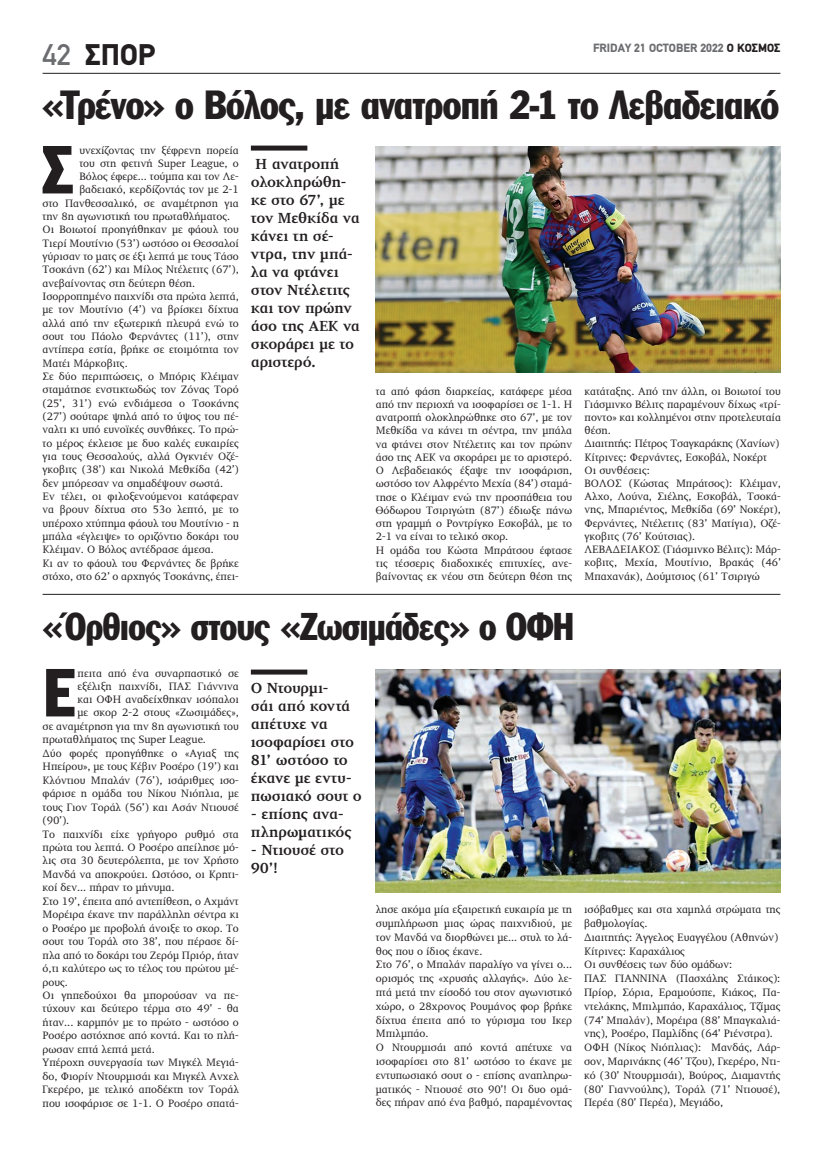
<style>
.page{position:relative;width:823px;height:1149px;background:#fff}
.page>*{position:absolute;margin:0;border:0;box-sizing:border-box;transform-origin:0 0}
.t1{font:66.6px "Franklin Gothic Greek Cond";color:#231f20}
.t2{font:40px "Franklin Gothic Greek Cond";letter-spacing:-.015em;color:#231f20}
.t3{font:38px "Franklin Gothic Greek Cond";letter-spacing:-.015em;color:#231f20}
.t4{font:900 30px "PF Din Text";color:#231f20}
.t5{font:700 15px/18px "PF Diplomat";letter-spacing:-.015em;color:#231f20}
.t6{font:900 12px "PF Din Text";color:#6c6d70}
.t7{font:11px/13.2px "PF Diplomat";color:#231f20}
.s1{font-weight:500;color:#6c6d70}
.s2{color:#231f20}
</style>
<div class="page">
<hr style="left:43px;top:73px;width:737px;height:1px;background:#231f20">
<div style="left:251px;top:145px;width:56px;height:5px;background:#231f20"></div>
<img style="left:375px;top:147px;width:405px;height:225px">
<div style="left:251px;top:669px;width:56px;height:5px;background:#231f20"></div>
<img style="left:375px;top:669px;width:404px;height:223px">
<hr style="left:43px;top:594px;width:737px;height:1px;background:#231f20">
<h3 class="t4" style="left:43px;top:37px;width:114px"><span class="s1">42</span> ΣΠΟΡ</h3>
<p class="t6" style="left:592px;top:40px;width:189px">FRIDAY 21 OCTOBER 2022 <span class="s2">Ο ΚΟΣΜΟΣ</span></p>
<h2 class="t2" style="left:43px;top:82px;width:737px">«Τρένο» ο Βόλος, με ανατροπή 2-1 το Λεβαδειακό</h2>
<h1 class="t1" style="left:43px;top:132px;width:32px">Σ</h1>
<p class="t7" style="left:79px;top:144px;width:161px">υνεχίζοντας την ξέφρενη πορεία</p>
<p class="t7" style="left:79px;top:157px;width:161px">του στη φετινή Super League, ο</p>
<p class="t7" style="left:79px;top:170px;width:161px">Βόλος έφερε... τούμπα και τον Λε-</p>
<p class="t7" style="left:79px;top:183px;width:161px">βαδειακό, κερδίζοντάς τον με 2-1</p>
<p class="t7" style="left:43px;top:197px;width:198px">στο Πανθεσσαλικό, σε αναμέτρηση για</p>
<p class="t7" style="left:43px;top:210px;width:189px">την 8η αγωνιστική του πρωταθλήματος.</p>
<p class="t7" style="left:43px;top:223px;width:198px">Οι Βοιωτοί προηγήθηκαν με φάουλ του</p>
<p class="t7" style="left:43px;top:237px;width:198px">Τιερί Μουτίνιο (53’) ωστόσο οι Θεσσαλοί</p>
<p class="t7" style="left:43px;top:250px;width:198px">γύρισαν το ματς σε έξι λεπτά με τους Τάσο</p>
<p class="t7" style="left:43px;top:263px;width:198px">Τσοκάνη (62’) και Μίλος Ντέλετιτς (67’),</p>
<p class="t7" style="left:43px;top:277px;width:154px">ανεβαίνοντας στη δεύτερη θέση.</p>
<p class="t7" style="left:43px;top:290px;width:198px">Ισορροπημένο παιχνίδι στα πρώτα λεπτά,</p>
<p class="t7" style="left:43px;top:303px;width:198px">με τον Μουτίνιο (4’) να βρίσκει δίχτυα</p>
<p class="t7" style="left:43px;top:317px;width:198px">αλλά από την εξωτερική πλευρά ενώ το</p>
<p class="t7" style="left:43px;top:330px;width:198px">σουτ του Πάολο Φερνάντες (11’), στην</p>
<p class="t7" style="left:43px;top:343px;width:198px">αντίπερα εστία, βρήκε σε ετοιμότητα τον</p>
<p class="t7" style="left:43px;top:356px;width:87px">Ματέι Μάρκοβιτς.</p>
<p class="t7" style="left:43px;top:370px;width:198px">Σε δύο περιπτώσεις, ο Μπόρις Κλέιμαν</p>
<p class="t7" style="left:43px;top:383px;width:198px">σταμάτησε ενστικτωδώς τον Ζόνας Τορό</p>
<p class="t7" style="left:43px;top:396px;width:198px">(25’, 31’) ενώ ενδιάμεσα ο Τσοκάνης</p>
<p class="t7" style="left:43px;top:410px;width:198px">(27’) σούταρε ψηλά από το ύψος του πέ-</p>
<p class="t7" style="left:43px;top:423px;width:198px">ναλτι κι υπό ευνοϊκές συνθήκες. Το πρώ-</p>
<p class="t7" style="left:43px;top:436px;width:198px">το μέρος έκλεισε με δυο καλές ευκαιρίες</p>
<p class="t7" style="left:43px;top:450px;width:198px">για τους Θεσσαλούς, αλλά Ογκνιέν Οζέ-</p>
<p class="t7" style="left:43px;top:463px;width:198px">γκοβιτς (38’) και Νικολά Μεθκίδα (42’)</p>
<p class="t7" style="left:43px;top:476px;width:182px">δεν μπόρεσαν να σημαδέψουν σωστά.</p>
<p class="t7" style="left:43px;top:490px;width:198px">Εν τέλει, οι φιλοξενούμενοι κατάφεραν</p>
<p class="t7" style="left:43px;top:503px;width:198px">να βρουν δίχτυα στο 53ο λεπτό, με το</p>
<p class="t7" style="left:43px;top:516px;width:198px">υπέροχο χτύπημα φάουλ του Μουτίνιο - η</p>
<p class="t7" style="left:43px;top:530px;width:198px">μπάλα «έγλειψε» το οριζόντιο δοκάρι του</p>
<p class="t7" style="left:43px;top:543px;width:173px">Κλέιμαν. Ο Βόλος αντέδρασε άμεσα.</p>
<p class="t7" style="left:43px;top:556px;width:198px">Κι αν το φάουλ του Φερνάντες δε βρήκε</p>
<p class="t7" style="left:43px;top:570px;width:198px">στόχο, στο 62’ ο αρχηγός Τσοκάνης, έπει-</p>
<h3 class="t5" style="left:251px;top:155px;width:111px;text-indent:5px">Η ανατροπή ολοκληρώθη&shy;κε στο 67’, με τον Μεθκίδα να κάνει τη σέ&shy;ντρα, την μπά&shy;λα να φτάνει στον Ντέλετιτς και τον πρώην άσο της ΑΕΚ να σκοράρει με το αριστερό.</h3>
<p class="t7" style="left:375px;top:384px;width:198px">τα από φάση διαρκείας, κατάφερε μέσα από την περιοχή να ισοφαρίσει σε 1-1. Η ανατροπή ολοκληρώθηκε στο 67’, με τον Μεθκίδα να κάνει τη σέντρα, την μπάλα να φτάνει στον Ντέλετιτς και τον πρώην άσο της ΑΕΚ να σκοράρει με το αριστερό.<br>Ο Λεβαδειακός έξαψε την ισοφάριση, ωστόσο τον Αλφρέντο Μεχία (84’) σταμά&shy;τησε ο Κλέιμαν ενώ την προσπάθεια του Θόδωρου Τσιριγώτη (87’) έδιωξε πάνω στη γραμμή ο Ροντρίγκο Εσκοβάλ, με το 2-1 να είναι το τελικό σκορ.<br>Η ομάδα του Κώστα Μπράτσου έφτασε τις τέσσερις διαδοχικές επιτυχίες, ανε&shy;βαίνοντας εκ νέου στη δεύτερη θέση της</p>
<p class="t7" style="left:584px;top:384px;width:198px">κατάταξης. Από την άλλη, οι Βοιωτοί του Γιάσμινκο Βέλιτς παραμένουν δίχως «τρί&shy;ποντο» και κολλημένοι στην προτελευταία θέση.<br>Διαιτητής: Πέτρος Τσαγκαράκης (Χανίων)<br>Κίτρινες: Φερνάντες, Εσκοβάλ, Νοκέρτ Οι συνθέσεις:<br>ΒΟΛΟΣ (Κώστας Μπράτσος): Κλέιμαν, Αλχο, Λούνα, Σιέλης, Εσκοβάλ, Τσοκά&shy;νης, Μπαριέντος, Μεθκίδα (69’ Νοκέρτ), Φερνάντες, Ντέλετιτς (83’ Ματίγια), Οζέ&shy;γκοβιτς (76’ Κούτσιας).<br>ΛΕΒΑΔΕΙΑΚΟΣ (Γιάσμινκο Βέλιτς): Μάρ&shy;κοβιτς, Μεχία, Μουτίνιο, Βρακάς (46’ Μπαχανάκ), Δούμτσιος (61’ Τσιριγώ</p>
<h3 class="t3" style="left:43px;top:605px;width:532px">«Όρθιος» στους «Ζωσιμάδες» ο ΟΦΗ</h3>
<h1 class="t1" style="left:43px;top:654px;width:33px">Έ</h1>
<p class="t7" style="left:77px;top:666px;width:163px">πειτα από ένα συναρπαστικό σε</p>
<p class="t7" style="left:77px;top:679px;width:163px">εξέλιξη παιχνίδι, ΠΑΣ Γιάννινα</p>
<p class="t7" style="left:77px;top:693px;width:163px">και ΟΦΗ αναδείχθηκαν ισόπαλοι</p>
<p class="t7" style="left:77px;top:706px;width:163px">με σκορ 2-2 στους «Ζωσιμάδες»,</p>
<p class="t7" style="left:43px;top:719px;width:198px">σε αναμέτρηση για την 8η αγωνιστική του</p>
<p class="t7" style="left:43px;top:733px;width:165px">πρωταθλήματος της Super League.</p>
<p class="t7" style="left:43px;top:746px;width:198px">Δύο φορές προηγήθηκε ο «Αγιαξ της</p>
<p class="t7" style="left:43px;top:760px;width:198px">Ηπείρου», με τους Κέβιν Ροσέρο (19’) και</p>
<p class="t7" style="left:43px;top:773px;width:198px">Κλόντιου Μπαλάν (76’), ισάριθμες ισο-</p>
<p class="t7" style="left:43px;top:786px;width:198px">φάρισε η ομάδα του Νίκου Νιόπλια, με</p>
<p class="t7" style="left:43px;top:800px;width:198px">τους Γιον Τοράλ (56’) και Ασάν Ντιουσέ</p>
<p class="t7" style="left:43px;top:813px;width:28px">(90’).</p>
<p class="t7" style="left:43px;top:827px;width:198px">Το παιχνίδι είχε γρήγορο ρυθμό στα</p>
<p class="t7" style="left:43px;top:840px;width:198px">πρώτα του λεπτά. Ο Ροσέρο απείλησε μό-</p>
<p class="t7" style="left:43px;top:854px;width:198px">λις στα 30 δευτερόλεπτα, με τον Χρήστο</p>
<p class="t7" style="left:43px;top:867px;width:198px">Μανδά να αποκρούει. Ωστόσο, οι Κρητι-</p>
<p class="t7" style="left:43px;top:881px;width:133px">κοί δεν... πήραν το μήνυμα.</p>
<p class="t7" style="left:43px;top:894px;width:198px">Στο 19’, έπειτα από αντεπίθεση, ο Αχμάντ</p>
<p class="t7" style="left:43px;top:907px;width:198px">Μορέιρα έκανε την παράλληλη σέντρα κι</p>
<p class="t7" style="left:43px;top:921px;width:198px">ο Ροσέρο με προβολή άνοιξε το σκορ. Το</p>
<p class="t7" style="left:43px;top:934px;width:198px">σουτ του Τοράλ στο 38’, που πέρασε δί-</p>
<p class="t7" style="left:43px;top:948px;width:198px">πλα από το δοκάρι του Ζερόμ Πριόρ, ήταν</p>
<p class="t7" style="left:43px;top:961px;width:198px">ό,τι καλύτερο ως το τέλος του πρώτου μέ-</p>
<p class="t7" style="left:43px;top:975px;width:27px">ρους.</p>
<p class="t7" style="left:43px;top:988px;width:198px">Οι γηπεδούχοι θα μπορούσαν να πε-</p>
<p class="t7" style="left:43px;top:1002px;width:198px">τύχουν και δεύτερο τέρμα στο 49’ - θα</p>
<p class="t7" style="left:43px;top:1015px;width:198px">ήταν... καρμπόν με το πρώτο - ωστόσο ο</p>
<p class="t7" style="left:43px;top:1028px;width:198px">Ροσέρο αστόχησε από κοντά. Και το πλή-</p>
<p class="t7" style="left:43px;top:1042px;width:114px">ρωσαν επτά λεπτά μετά.</p>
<p class="t7" style="left:43px;top:1055px;width:198px">Υπέροχη συνεργασία των Μιγκέλ Μεγιά-</p>
<p class="t7" style="left:43px;top:1069px;width:198px">δο, Φιορίν Ντουρμισάι και Μιγκέλ Ανχελ</p>
<p class="t7" style="left:43px;top:1082px;width:198px">Γκερέρο, με τελικό αποδέκτη τον Τοράλ</p>
<p class="t7" style="left:43px;top:1096px;width:198px">που ισοφάρισε σε 1-1. Ο Ροσέρο σπατά-</p>
<h3 class="t5" style="left:251px;top:678px;width:113px">Ο Ντουρμι-<br>σάι από κοντά απέτυχε να ισοφαρίσει στο<br>81’ ωστόσο το έκανε με εντυ&shy;πωσιακό σουτ ο</h3>
<h3 class="t5" style="left:251px;top:804px;width:102px">- επίσης ανα&shy;πληρωματικός</h3>
<h3 class="t5" style="left:251px;top:840px;width:95px">- Ντιουσέ στο<br>90’!</h3>
<p class="t7" style="left:375px;top:902px;width:198px;line-height:13.8px">λησε ακόμα μία εξαιρετική ευκαιρία με τη συμπλήρωση μιας ώρας παιχνιδιού, με τον Μανδά να διορθώνει με... στυλ το λά&shy;θος που ο ίδιος έκανε.<br>Στο 76’, ο Μπαλάν παραλίγο να γίνει ο... ορισμός της «χρυσής αλλαγής». Δύο λε&shy;πτά μετά την είσοδό του στον αγωνιστικό χώρο, ο 28χρονος Ρουμάνος φορ βρήκε δίχτυα έπειτα από το γύρισμα του Ικερ Μπιλμπάο.<br>Ο Ντουρμισάι από κοντά απέτυχε να ισοφαρίσει στο 81’ ωστόσο το έκανε με εντυπωσιακό σουτ ο - επίσης αναπληρω&shy;ματικός - Ντιουσέ στο 90’! Οι δυο ομά&shy;δες πήραν από ένα βαθμό, παραμένοντας</p>
<p class="t7" style="left:583px;top:902px;width:198px;line-height:13.8px">ισόβαθμες και στα χαμηλά στρώματα της βαθμολογίας.<br>Διαιτητής: Άγγελος Ευαγγέλου (Αθηνών)<br>Κίτρινες: Καραχάλιος<br>Οι συνθέσεις των δύο ομάδων:<br>ΠΑΣ ΓΙΑΝΝΙΝΑ (Πασχάλης Στάικος):<br>Πρίορ, Σόρια, Εραμούσπε, Κιάκος, Πα&shy;ντελάκης, Μπιλμπάο, Καραχάλιος, Τζίμας (74’ Μπαλάν), Μορέιρα (88’ Μπαγκαλιά&shy;νης), Ροσέρο, Παμλίδης (64’ Ριένστρα).<br>ΟΦΗ (Νίκος Νιόπλιας): Μανδάς, Λάρ&shy;σον, Μαρινάκης (46’ Τζου), Γκερέρο, Ντι&shy;κό (30’ Ντουρμισάι), Βούρος, Διαμαντής (80’ Γιαννούλης), Τοράλ (71’ Ντιουσέ), Περέα (80’ Περέα), Μεγιάδο,</p>
</div>
